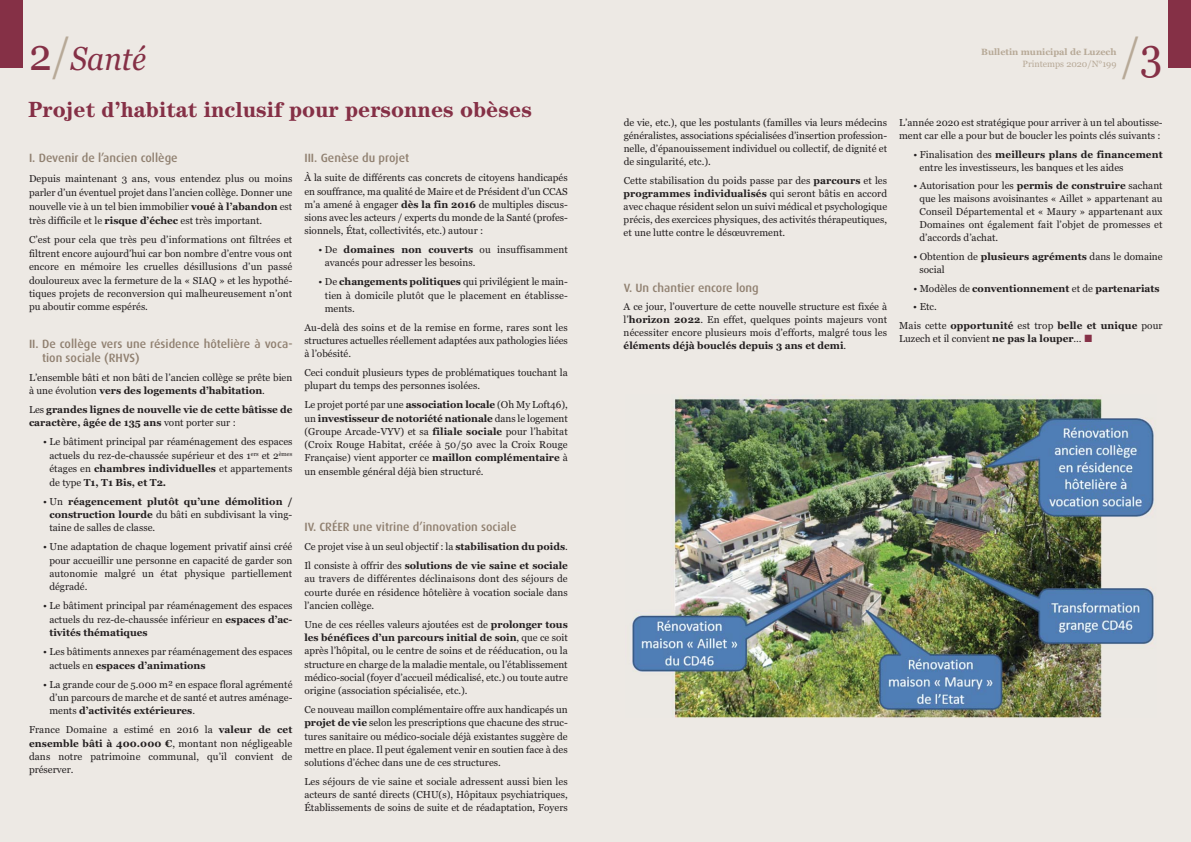
<style>
.page{position:relative;width:1191px;height:842px;background:#ede9e4}
.page>*{position:absolute;margin:0;border:0;box-sizing:border-box;transform-origin:0 0}
.t1{font:45px "Georgia";color:#b7a997;scale:.9 1}
.t2{font:italic 33px "Georgia";color:#853046;scale:.9 1}
.t3{font:700 22px "Century";color:#853046}
.t4{font:500 12px/13.4px "Dax";color:#908070}
.t5{font:10px/13.2px "Georgia";color:#231f20;text-align:justify}
.t6{font:700 10px/13.4px "Georgia";color:#231f20}
.t7{font:700 9px "Georgia";color:#b7a997}
.t8{font:9px "Georgia";color:#b7a997}
.s1{font-style:normal;font-size:45px}
.s2{font-style:normal;font-size:45px;color:#b7a997}
.s3{font-weight:700}
.s4{font-weight:400}
.s5{color:#853046}
</style>
<div class="page">
<div style="left:1168px;top:0;width:23px;height:68px;background:#853046"></div>
<div style="left:0;top:0;width:23px;height:68px;background:#853046"></div>
<img style="left:632px;top:398px;width:522px;height:319px">
<h2 class="t2" style="left:29px;top:45px;width:132px"><span class="s1">2</span><span class="s2">/</span>Santé</h2>
<h3 class="t3" style="left:28px;top:101px;width:505px">Projet d’habitat inclusif pour personnes obèses</h3>
<p class="t4" style="left:29px;top:152px;width:150px">I. Devenir de l’ancien collège</p>
<p class="t5" style="left:29px;top:172px;width:265px;line-height:14px">Depuis maintenant 3 ans, vous entendez plus ou moins parler d’un éventuel projet dans l’ancien collège. Donner une nouvelle vie à un tel bien immobilier <span class="s3">voué à l’abandon</span> est très difficile et le <span class="s3">risque d’échec</span> est très important.</p>
<p class="t5" style="left:29px;top:234px;width:265px">C’est pour cela que très peu d’informations ont filtrées et filtrent encore aujourd’hui car bon nombre d’entre vous ont encore en mémoire les cruelles désillusions d’un passé douloureux avec la fermeture de la « SIAQ » et les hypothé&shy;tiques projets de reconversion qui malheureusement n’ont pu aboutir comme espérés.</p>
<p class="t4" style="left:42px;top:338px;width:252px;text-indent:-13px">II. De collège vers une résidence hôtelière à voca&shy;tion sociale (RHVS)</p>
<p class="t5" style="left:29px;top:371px;width:265px">L’ensemble bâti et non bâti de l’ancien collège se prête bien à une évolution <span class="s3">vers des logements d’habitation</span>.</p>
<p class="t6" style="left:29px;top:404px;width:265px"><span class="s4">Les</span> grandes lignes de nouvelle vie de cette bâtisse de caractère, âgée de 135 ans <span class="s4">vont porter sur :</span></p>
<p class="t5" style="left:49px;top:436px;width:245px;text-indent:-6px">• Le bâtiment principal par réaménagement des espaces actuels du rez-de-chaussée supérieur et des 1<sup>ers</sup> et 2<sup>èmes </sup>étages en <span class="s3">chambres individuelles</span> et appartements de type <span class="s3">T1, T1 Bis, et T2.</span></p>
<p class="t6" style="left:49px;top:495px;width:245px;text-align:justify;text-indent:-6px"><span class="s4">• Un</span> réagencement plutôt qu’une démolition / construction lourde <span class="s4">du bâti en subdivisant la ving&shy;taine de salles de classe.</span></p>
<p class="t5" style="left:49px;top:540px;width:244px;text-indent:-6px">• Une adaptation de chaque logement privatif ainsi créé pour accueillir une personne en capacité de garder son autonomie malgré un état physique partiellement dégradé.</p>
<p class="t5" style="left:49px;top:600px;width:245px;text-indent:-6px">• Le bâtiment principal par réaménagement des espaces actuels du rez-de-chaussée inférieur en <span class="s3">espaces d’ac&shy;tivités thématiques</span></p>
<p class="t5" style="left:49px;top:645px;width:245px;text-indent:-6px">• Les bâtiments annexes par réaménagement des espaces actuels en <span class="s3">espaces d’animations</span></p>
<p class="t5" style="left:49px;top:678px;width:245px;text-indent:-6px">• La grande cour de 5.000 m² en espace floral agrémenté d’un parcours de marche et de santé et autres aménage&shy;ments <span class="s3">d’activités extérieures</span>.</p>
<p class="t5" style="left:29px;top:723px;width:265px">France Domaine a estimé en 2016 la <span class="s3">valeur de cet ensemble bâti à 400.000 €</span>, montant non négligeable dans notre patrimoine communal, qu’il convient de préserver.</p>
<p class="t4" style="left:304px;top:152px;width:106px">III. Genèse du projet</p>
<p class="t5" style="left:304px;top:172px;width:265px">À la suite de différents cas concrets de citoyens handicapés en souffrance, ma qualité de Maire et de Président d’un CCAS m’a amené à engager <span class="s3">dès la fin 2016</span> de multiples discus&shy;sions avec les acteurs / experts du monde de la Santé (profes&shy;sionnels, État, collectivités, etc.) autour :</p>
<p class="t5" style="left:325px;top:243px;width:245px;text-indent:-6px">• De <span class="s3">domaines non couverts</span> ou insuffisamment avancés pour adresser les besoins.</p>
<p class="t5" style="left:325px;top:276px;width:245px;text-indent:-6px">• De <span class="s3">changements politiques</span> qui privilégient le main&shy;tien à domicile plutôt que le placement en établisse&shy;ments.</p>
<p class="t5" style="left:304px;top:321px;width:265px">Au-delà des soins et de la remise en forme, rares sont les structures actuelles réellement adaptées aux pathologies liées à l’obésité.</p>
<p class="t5" style="left:304px;top:366px;width:265px">Ceci conduit plusieurs types de problématiques touchant la plupart du temps des personnes isolées.</p>
<p class="t5" style="left:304px;top:399px;width:265px">Le projet porté par une <span class="s3">association locale</span> (Oh My Loft46), un <span class="s3">investisseur de notoriété nationale</span> dans le logement (Groupe Arcade-VYV) et sa <span class="s3">filiale sociale</span> pour l’habitat (Croix Rouge Habitat, créée à 50/50 avec la Croix Rouge Française) vient apporter ce <span class="s3">maillon complémentaire</span> à un ensemble général déjà bien structuré.</p>
<p class="t4" style="left:304px;top:521px;width:214px">IV. CRÉER une vitrine d’innovation sociale</p>
<p class="t5" style="left:304px;top:538px;width:265px;line-height:18.9px">Ce projet vise à un seul objectif : la <span class="s3">stabilisation du poids</span>.<br>Il consiste à offrir des <span class="s3">solutions de vie saine et sociale</span></p>
<p class="t5" style="left:304px;top:573px;width:265px">au travers de différentes déclinaisons dont des séjours de courte durée en résidence hôtelière à vocation sociale dans l’ancien collège.</p>
<p class="t5" style="left:304px;top:618px;width:265px">Une de ces réelles valeurs ajoutées est de <span class="s3">prolonger tous les bénéfices d’un parcours initial de soin</span>, que ce soit après l’hôpital, ou le centre de soins et de rééducation, ou la structure en charge de la maladie mentale, ou l’établissement médico-social (foyer d’accueil médicalisé, etc.) ou toute autre origine (association spécialisée, etc.).</p>
<p class="t5" style="left:304px;top:703px;width:265px">Ce nouveau maillon complémentaire offre aux handicapés un <span class="s3">projet de vie</span> selon les prescriptions que chacune des struc&shy;tures sanitaire ou médico-sociale déjà existantes suggère de mettre en place. Il peut également venir en soutien face à des solutions d’échec dans une de ces structures.</p>
<p class="t5" style="left:304px;top:775px;width:265px">Les séjours de vie saine et sociale adressent aussi bien les acteurs de santé directs (CHU(s), Hôpitaux psychiatriques, Établissements de soins de suite et de réadaptation, Foyers</p>
<h1 class="t1" style="left:1121px;top:31px;width:47px">/<span class="s5">3</span></h1>
<p class="t7" style="left:981px;top:48px;width:137px">Bulletin municipal de Luzech</p>
<p class="t8" style="left:1022px;top:59px;width:95px">Printemps 2020/N°199</p>
<p class="t5" style="left:623px;top:116px;width:265px">de vie, etc.), que les postulants (familles via leurs médecins généralistes, associations spécialisées d’insertion profession&shy;nelle, d’épanouissement individuel ou collectif, de dignité et de singularité, etc.).</p>
<p class="t5" style="left:623px;top:174px;width:265px">Cette stabilisation du poids passe par des <span class="s3">parcours</span> et les <span class="s3">programmes individualisés</span> qui seront bâtis en accord avec chaque résident selon un suivi médical et psychologique précis, des exercices physiques, des activités thérapeutiques, et une lutte contre le désœuvrement.</p>
<p class="t4" style="left:623px;top:281px;width:137px">V. Un chantier encore long</p>
<p class="t5" style="left:623px;top:301px;width:265px">A ce jour, l’ouverture de cette nouvelle structure est fixée à l’<span class="s3">horizon 2022</span>. En effet, quelques points majeurs vont nécessiter encore plusieurs mois d’efforts, malgré tous les <span class="s3">éléments déjà bouclés depuis 3 ans et demi</span>.</p>
<p class="t5" style="left:899px;top:116px;width:265px">L’année 2020 est stratégique pour arriver à un tel aboutisse&shy;ment car elle a pour but de boucler les points clés suivants :</p>
<p class="t5" style="left:919px;top:148px;width:245px;text-indent:-6px">• Finalisation des <span class="s3">meilleurs plans de financement </span>entre les investisseurs, les banques et les aides</p>
<p class="t5" style="left:919px;top:180px;width:245px;text-indent:-6px">• Autorisation pour les <span class="s3">permis de construire</span> sachant que les maisons avoisinantes « Aillet » appartenant au Conseil Départemental et « Maury » appartenant aux Domaines ont également fait l’objet de promesses et d’accords d’achat.</p>
<p class="t5" style="left:919px;top:250px;width:245px;text-indent:-6px">• Obtention de <span class="s3">plusieurs agréments</span> dans le domaine social</p>
<p class="t6" style="left:913px;top:282px;width:248px"><span class="s4">• Modèles de</span> conventionnement <span class="s4">et de</span> partenariats</p>
<p class="t5" style="left:899px;top:298px;width:265px;line-height:18.7px;text-indent:14px">• Etc.<br>Mais cette <span class="s3">opportunité</span> est trop <span class="s3">belle et unique</span> pour</p>
<p class="t5" style="left:899px;top:332px;width:184px">Luzech et il convient <span class="s3">ne pas la louper</span>…</p>
</div>
